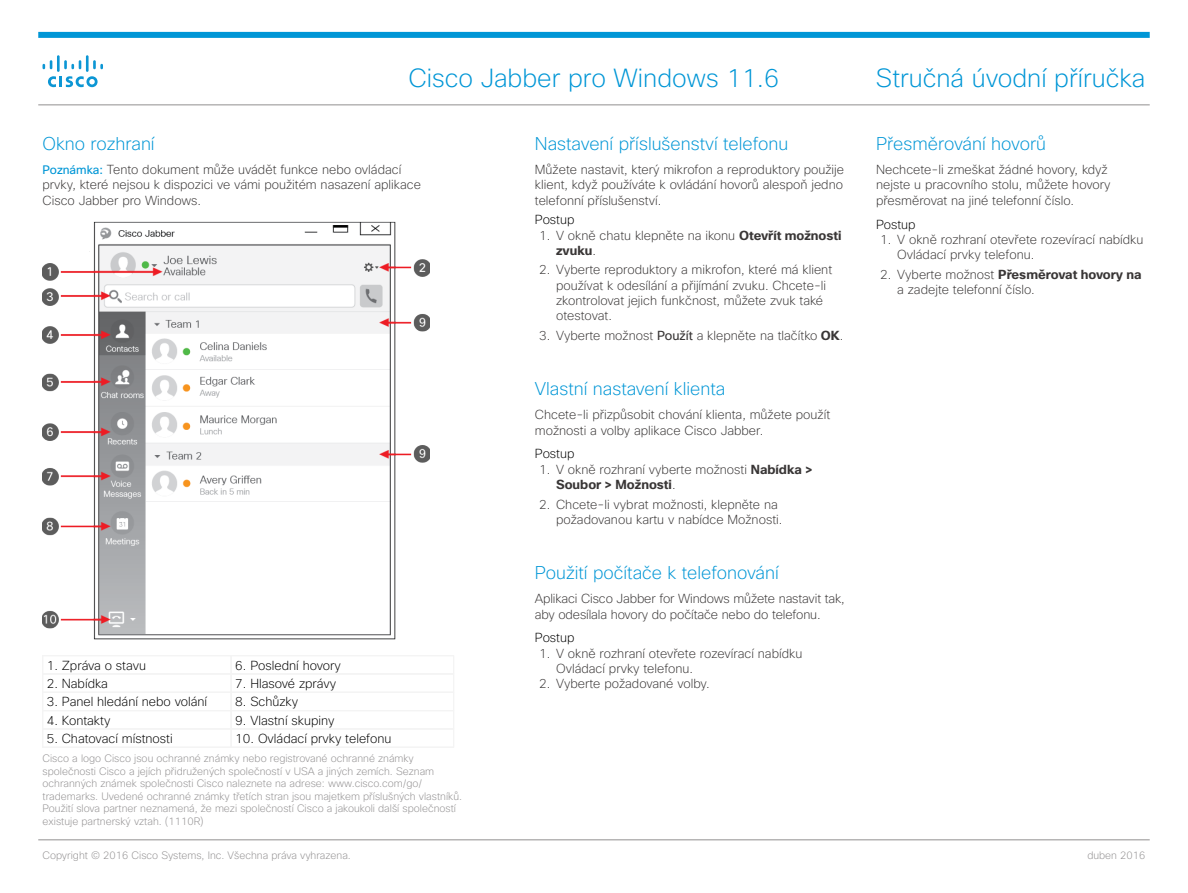
<style>
.page{position:relative;width:1188px;height:893px;background:#fff}
.page>*{position:absolute;margin:0;border:0;box-sizing:border-box;transform-origin:0 0}
.Header_center__produ{font:200 25.5px "Cisco Sans";color:#0096d6}
.Header_right__docume{font:200 25.5px "Cisco Sans";color:#0096d6}
.title__2_in__chapte{font:200 18px "Cisco Sans";color:#0096d6}
.note__2{font:200 18px "Cisco Sans";color:#0096d6}
.note__1{font:200 12.75px/15.3px "Cisco Sans";color:#393636}
.context{font:200 12.75px/15.3px "Cisco Sans";color:#393636}
.stentry{font:200 12.75px "Cisco Sans";color:#000}
.note__2-2{font:200 12.75px/15.3px "Cisco Sans";color:#393636;text-align:justify}
.steps__Start_Label{font:200 12.75px "Cisco Sans";color:#000}
.Trademark_text{font:200 10.5px/12.6px "Cisco Sans";color:#918f90}
.Footer_left{font:200 10.5px "Cisco Sans";color:#918f90}
.Footer_right{font:200 10.5px "Cisco Sans";color:#918f90}
.s1{font-weight:400;font-size:12px;color:#0096d6}
.s2{font-weight:700}
.s3{font-weight:400}
</style>
<div class="page">
<div style="left:38px;top:32px;width:1112px;height:6px;background:#0096d6"></div>
<svg style="left:48px;top:76px;width:50px;height:11px"></svg>
<svg style="left:43px;top:60px;width:9px;height:9px"></svg>
<hr style="left:57px;top:55px;width:3px;height:17px;background:#0c96d4">
<svg style="left:64px;top:60px;width:17px;height:9px"></svg>
<hr style="left:86px;top:55px;width:3px;height:17px;background:#0c96d4">
<svg style="left:93px;top:60px;width:10px;height:9px"></svg>
<hr style="left:38px;top:104px;width:1112px;height:1px;background:#918f90">
<hr style="left:38px;top:839px;width:1112px;height:1px;background:#918f90">
<img style="left:43px;top:221px;width:386px;height:419px">
<hr style="left:43px;top:655px;width:188px;height:1px;background:#f4f4f4">
<hr style="left:231px;top:655px;width:223px;height:1px;background:#f4f4f4">
<hr style="left:43px;top:674px;width:188px;height:1px;background:#f4f4f4">
<hr style="left:231px;top:674px;width:223px;height:1px;background:#f4f4f4">
<hr style="left:43px;top:692px;width:188px;height:1px;background:#f4f4f4">
<hr style="left:231px;top:692px;width:223px;height:1px;background:#f4f4f4">
<hr style="left:43px;top:710px;width:188px;height:1px;background:#f4f4f4">
<hr style="left:231px;top:710px;width:223px;height:1px;background:#f4f4f4">
<svg style="left:42px;top:656px;width:1px;height:91px"></svg>
<hr style="left:43px;top:729px;width:188px;height:1px;background:#f4f4f4">
<hr style="left:43px;top:747px;width:188px;height:1px;background:#f4f4f4">
<svg style="left:231px;top:656px;width:1px;height:91px"></svg>
<svg style="left:453px;top:656px;width:1px;height:91px"></svg>
<hr style="left:231px;top:729px;width:223px;height:1px;background:#f4f4f4">
<hr style="left:231px;top:747px;width:223px;height:1px;background:#f4f4f4">
<p class="Header_center__produ" style="left:408px;top:62px;width:373px">Cisco Jabber pro Windows 11.6</p>
<p class="Header_right__docume" style="left:876px;top:62px;width:271px">Stručná úvodní příručka</p>
<p class="title__2_in__chapte" style="left:43px;top:133px;width:114px">Okno rozhraní</p>
<p class="note__1" style="left:43px;top:162px;width:380px"><span class="s1">Poznámka:</span> Tento dokument může uvádět funkce nebo ovládací prvky, které nejsou k dispozici ve vámi použitém nasazení aplikace<br>Cisco Jabber pro Windows.</p>
<p class="stentry" style="left:47px;top:657px;width:101px">1. Zpráva o stavu</p>
<p class="stentry" style="left:235px;top:657px;width:107px">6. Poslední hovory</p>
<p class="stentry" style="left:47px;top:676px;width:63px">2. Nabídka</p>
<p class="stentry" style="left:235px;top:676px;width:102px">7. Hlasové zprávy</p>
<p class="stentry" style="left:47px;top:694px;width:162px">3. Panel hledání nebo volání</p>
<p class="stentry" style="left:235px;top:694px;width:64px">8. Schůzky</p>
<p class="stentry" style="left:47px;top:712px;width:65px">4. Kontakty</p>
<p class="stentry" style="left:235px;top:712px;width:101px">9. Vlastní skupiny</p>
<p class="stentry" style="left:47px;top:730px;width:128px">5. Chatovací místnosti</p>
<p class="stentry" style="left:235px;top:730px;width:158px">10. Ovládací prvky telefonu</p>
<p class="Trademark_text" style="left:43px;top:752px;width:421px">Cisco a logo Cisco jsou ochranné známky nebo registrované ochranné známky společnosti Cisco a jejích přidružených společností v USA a jiných zemích. Seznam ochranných známek společnosti Cisco naleznete na adrese: www.cisco.com/go/ trademarks. Uvedené ochranné známky třetích stran jsou majetkem příslušných vlastníků.<br>Použití slova partner neznamená, že mezi společností Cisco a jakoukoli další společností existuje partnerský vztah. (1110R)</p>
<p class="note__2" style="left:535px;top:133px;width:255px">Nastavení příslušenství telefonu</p>
<p class="note__2-2" style="left:535px;top:162px;width:311px">Můžete nastavit, který mikrofon a reproduktory použije klient, když používáte k ovládání hovorů alespoň jedno telefonní příslušenství.</p>
<p class="steps__Start_Label" style="left:535px;top:212px;width:41px">Postup</p>
<p class="note__1" style="left:556px;top:227px;width:287px;text-indent:-17px">1. V okně chatu klepněte na ikonu <span class="s2">Otevřít možnosti zvuku</span>.</p>
<p class="note__1" style="left:556px;top:262px;width:278px;text-indent:-17px">2. Vyberte reproduktory a mikrofon, které má klient používat k odesílání a přijímání zvuku. Chcete-li zkontrolovat jejich funkčnost, můžete zvuk také otestovat.</p>
<p class="note__1" style="left:539px;top:328px;width:306px">3. Vyberte možnost <span class="s3">Použít</span> a klepněte na tlačítko <span class="s2">OK</span>.</p>
<p class="title__2_in__chapte" style="left:535px;top:378px;width:192px">Vlastní nastavení klienta</p>
<p class="context" style="left:535px;top:407px;width:297px">Chcete-li přizpůsobit chování klienta, můžete použít možnosti a volby aplikace Cisco Jabber.</p>
<p class="steps__Start_Label" style="left:535px;top:446px;width:41px">Postup</p>
<p class="note__1" style="left:556px;top:461px;width:258px;text-indent:-17px">1. V okně rozhraní vyberte možnosti <span class="s2">Nabídka &gt;<br>Soubor &gt; Možnosti</span>.</p>
<p class="note__1" style="left:556px;top:496px;width:228px;text-indent:-17px">2. Chcete-li vybrat možnosti, klepněte na požadovanou kartu v nabídce Možnosti.</p>
<p class="title__2_in__chapte" style="left:535px;top:562px;width:245px">Použití počítače k telefonování</p>
<p class="context" style="left:535px;top:591px;width:311px">Aplikaci Cisco Jabber for Windows můžete nastavit tak, aby odesílala hovory do počítače nebo do telefonu.</p>
<p class="steps__Start_Label" style="left:535px;top:630px;width:41px">Postup</p>
<p class="note__1" style="left:556px;top:645px;width:248px;text-indent:-17px">1. V okně rozhraní otevřete rozevírací nabídku<br>Ovládací prvky telefonu.</p>
<p class="note__1" style="left:539px;top:676px;width:172px">2. Vyberte požadované volby.</p>
<p class="title__2_in__chapte" style="left:876px;top:133px;width:172px">Přesměrování hovorů</p>
<p class="context" style="left:876px;top:162px;width:236px">Nechcete-li zmeškat žádné hovory, když nejste u pracovního stolu, můžete hovory přesměrovat na jiné telefonní číslo.</p>
<p class="steps__Start_Label" style="left:876px;top:216px;width:41px">Postup</p>
<p class="note__1" style="left:897px;top:232px;width:248px;text-indent:-17px">1. V okně rozhraní otevřete rozevírací nabídku<br>Ovládací prvky telefonu.</p>
<p class="note__1" style="left:897px;top:266px;width:246px;text-indent:-17px">2. Vyberte možnost <span class="s2">Přesměrovat hovory na </span>a zadejte telefonní číslo.</p>
<p class="Footer_left" style="left:43px;top:848px;width:310px">Copyright © 2016 Cisco Systems, Inc. Všechna práva vyhrazena.</p>
<p class="Footer_right" style="left:1087px;top:848px;width:60px">duben 2016</p>
</div>
